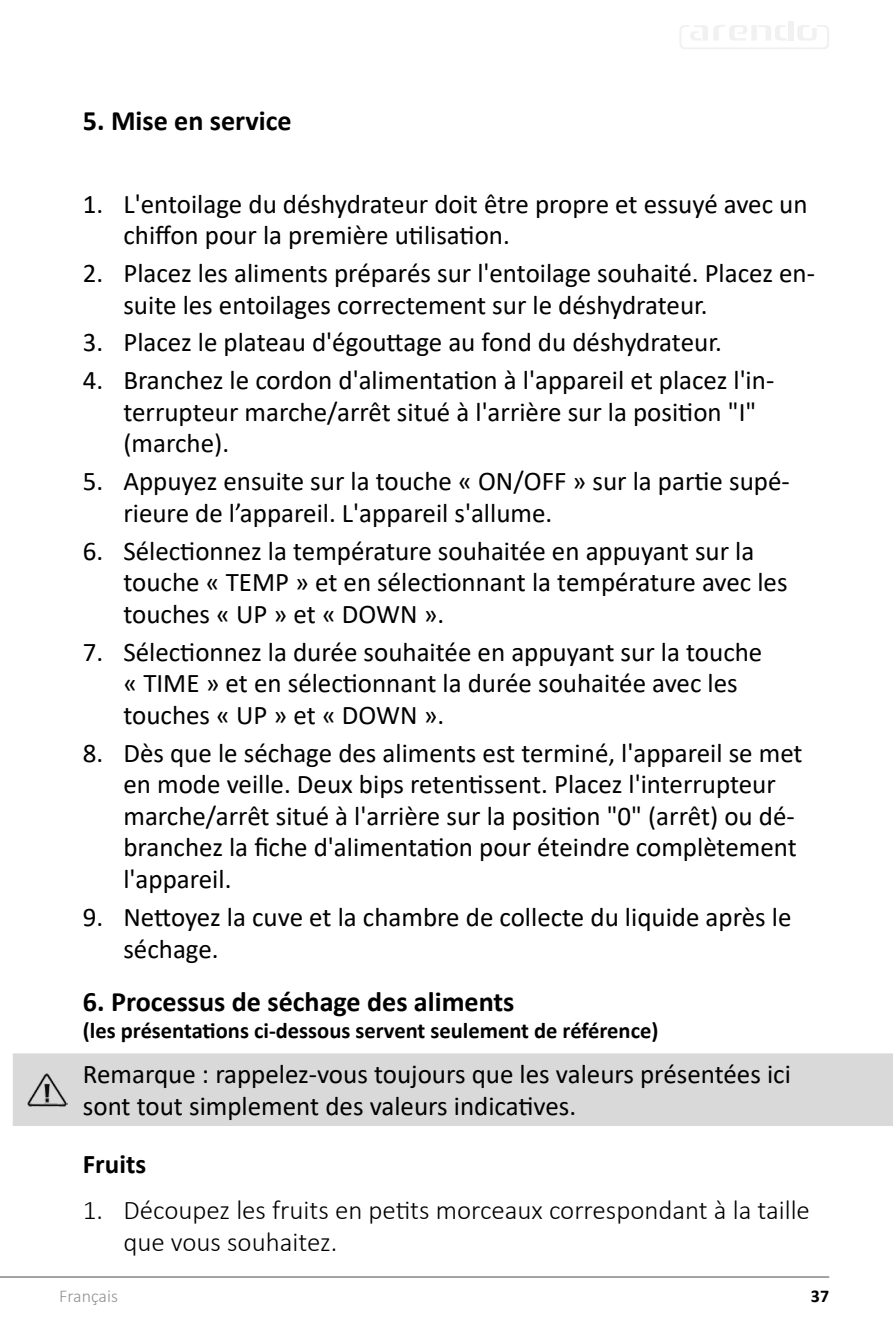
<style>
.page{position:relative;width:893px;height:1340px;background:#fff}
.page>*{position:absolute;margin:0;border:0;box-sizing:border-box;transform-origin:0 0}
.Überschrift{font:700 28.12px "Calibri";color:#000}
.Überschrift-2{font:27px/31.5px "Calibri";color:#000}
.t1{font:300 27px/32.4px "Calibri";color:#000}
.Überschrift-3{font:700 27px "Calibri";color:#000}
.Überschrift-4{font:700 22.5px "Calibri";color:#000}
.t2{font:300 18px "Calibri";color:#939393}
.t3{font:700 18px "Calibri";color:#000}
</style>
<div class="page">
<hr style="left:0;top:1276px;width:829px;height:1px;background:#939393">
<div style="left:788px;top:21px;width:6px;height:19px;background:#f1f1f1"></div>
<svg style="left:680px;top:25px;width:149px;height:24px"></svg>
<div style="left:13px;top:1053px;width:880px;height:73px;background:#d9d9d9"></div>
<img style="left:28px;top:1073px;width:40px;height:33px">
<p class="Überschrift" style="left:83px;top:100px;width:210px">5. Mise en service</p>
<p class="Überschrift-2" style="left:123px;top:187px;width:686px;text-indent:-40px">1. L'entoilage du déshydrateur doit être propre et essuyé avec un chiffon pour la première utilisation.</p>
<p class="Überschrift-2" style="left:123px;top:257px;width:693px;text-indent:-40px">2. Placez les aliments préparés sur l'entoilage souhaité. Placez en&shy;suite les entoilages correctement sur le déshydrateur.</p>
<p class="Überschrift-2" style="left:83px;top:326px;width:640px">3. Placez le plateau d'égouttage au fond du déshydrateur.</p>
<p class="Überschrift-2" style="left:123px;top:364px;width:652px;text-indent:-40px">4. Branchez le cordon d'alimentation à l'appareil et placez l'in&shy;terrupteur marche/arrêt situé à l'arrière sur la position "I" (marche).</p>
<p class="Überschrift-2" style="left:123px;top:465px;width:668px;text-indent:-40px">5. Appuyez ensuite sur la touche « ON/OFF » sur la partie supé&shy;rieure de l’appareil. L'appareil s'allume.</p>
<p class="Überschrift-2" style="left:123px;top:534px;width:666px;text-indent:-40px">6. Sélectionnez la température souhaitée en appuyant sur la touche « TEMP » et en sélectionnant la température avec les touches « UP » et « DOWN ».</p>
<p class="Überschrift-2" style="left:123px;top:635px;width:640px;text-indent:-40px">7. Sélectionnez la durée souhaitée en appuyant sur la touche « TIME » et en sélectionnant la durée souhaitée avec les touches « UP » et « DOWN ».</p>
<p class="Überschrift-2" style="left:123px;top:736px;width:681px;text-indent:-40px">8. Dès que le séchage des aliments est terminé, l'appareil se met en mode veille. Deux bips retentissent. Placez l'interrupteur marche/arrêt situé à l'arrière sur la position "0" (arrêt) ou dé&shy;branchez la fiche d'alimentation pour éteindre complètement l'appareil.</p>
<p class="Überschrift-2" style="left:123px;top:899px;width:670px;line-height:32.4px;text-indent:-40px">9. Nettoyez la cuve et la chambre de collecte du liquide après le séchage.</p>
<p class="Überschrift" style="left:83px;top:981px;width:433px">6. Processus de séchage des aliments</p>
<p class="Überschrift-4" style="left:83px;top:1014px;width:577px">(les présentations ci-dessous servent seulement de référence)</p>
<p class="Überschrift-2" style="left:83px;top:1057px;width:709px;line-height:32.4px">Remarque : rappelez-vous toujours que les valeurs présentées ici sont tout simplement des valeurs indicatives.</p>
<p class="Überschrift-3" style="left:83px;top:1145px;width:65px">Fruits</p>
<p class="t1" style="left:123px;top:1193px;width:688px;text-indent:-40px">1. Découpez les fruits en petits morceaux correspondant à la taille que vous souhaitez.</p>
<p class="t2" style="left:59px;top:1284px;width:60px">Français</p>
<p class="t3" style="left:811px;top:1283px;width:20px">37</p>
</div>
